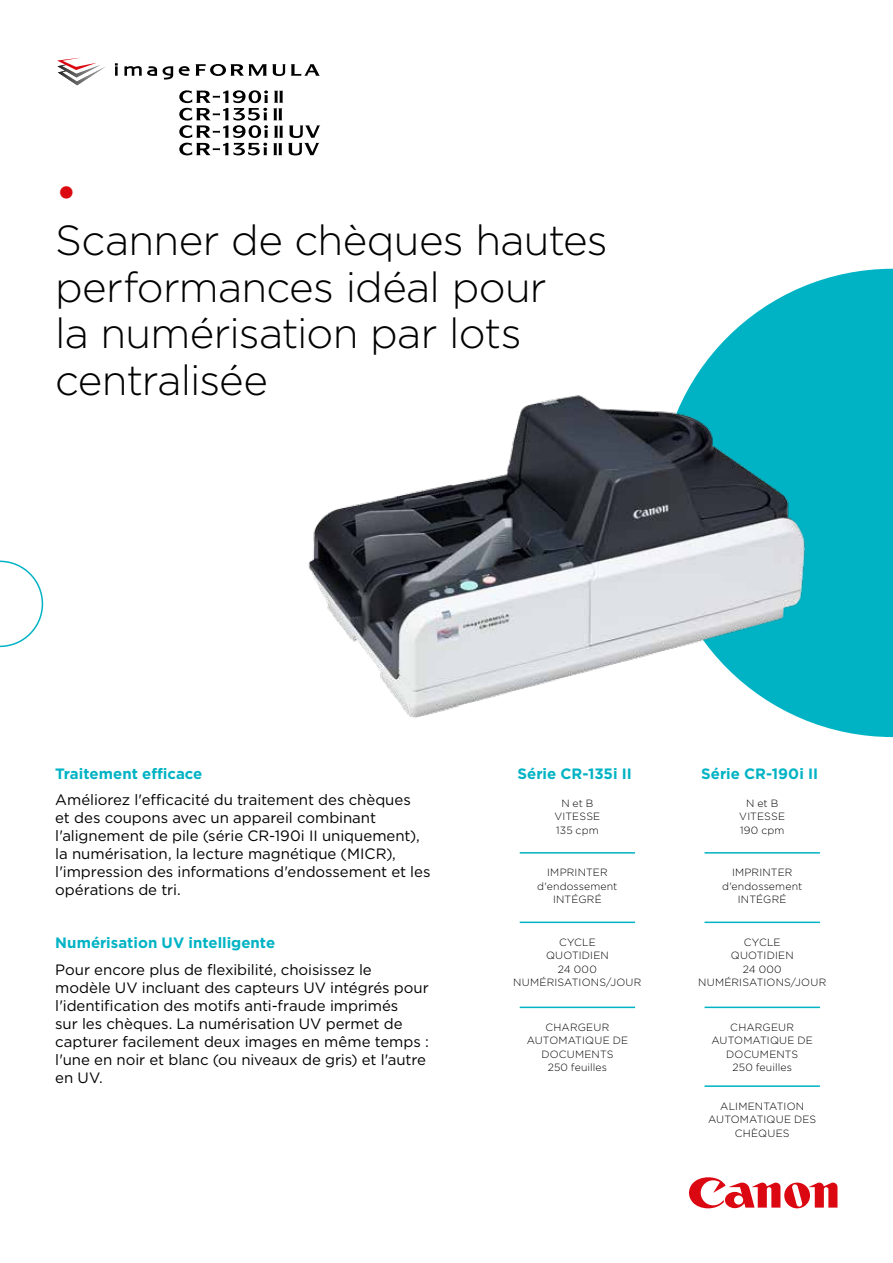
<style>
.page{position:relative;width:893px;height:1263px;background:#fff}
.page>*{position:absolute;margin:0;border:0;box-sizing:border-box;transform-origin:0 0}
.t1{font:47.25px "Gotham";color:#db0812}
.t2{font:300 42px/46.5px "Gotham";letter-spacing:-.015em;color:#000}
.t3{font:15px/18px "Gotham";letter-spacing:-.005em;color:#000}
.t4{font:700 15px "Gotham";color:#00b3c4}
.t5{font:300 10.5px/13.5px "Gotham";letter-spacing:.015em;color:#000;text-align:center}
</style>
<div class="page">
<svg style="left:689px;top:1177px;width:148px;height:31px"></svg>
<svg style="left:725px;top:269px;width:168px;height:468px;fill:#00b3c4"></svg>
<svg style="left:0;top:561px;width:43px;height:86px"></svg>
<hr style="left:520px;top:852px;width:115px;height:1px;background:#00b3c4">
<hr style="left:520px;top:921px;width:115px;height:2px;background:#00b3c4">
<hr style="left:520px;top:1006px;width:115px;height:2px;background:#00b3c4">
<hr style="left:704px;top:852px;width:116px;height:1px;background:#00b3c4">
<hr style="left:704px;top:921px;width:116px;height:2px;background:#00b3c4">
<hr style="left:704px;top:1006px;width:116px;height:2px;background:#00b3c4">
<hr style="left:704px;top:1085px;width:116px;height:2px;background:#00b3c4">
<img style="left:308px;top:339px;width:554px;height:398px">
<img style="left:57px;top:64px;width:48px;height:21px">
<svg style="left:115px;top:63px;width:3px;height:13px"></svg>
<svg style="left:124px;top:66px;width:33px;height:10px"></svg>
<svg style="left:163px;top:66px;width:10px;height:14px"></svg>
<svg style="left:179px;top:64px;width:141px;height:12px"></svg>
<svg style="left:179px;top:90px;width:142px;height:65px"></svg>
<h1 class="t1" style="left:55px;top:162px;width:24px">•</h1>
<h2 class="t2" style="left:55px;top:216px;width:554px">Scanner de chèques hautes performances idéal pour<br>la numérisation par lots centralisée</h2>
<p class="t4" style="left:55px;top:763px;width:149px">Traitement efficace</p>
<p class="t3" style="left:55px;top:791px;width:377px">Améliorez l'efficacité du traitement des chèques<br>et des coupons avec un appareil combinant l'alignement de pile (série CR-190i II uniquement), la numérisation, la lecture magnétique (MICR), l'impression des informations d'endossement et les opérations de tri.</p>
<p class="t4" style="left:55px;top:933px;width:222px">Numérisation UV intelligente</p>
<p class="t3" style="left:55px;top:960px;width:375px">Pour encore plus de flexibilité, choisissez le modèle UV incluant des capteurs UV intégrés pour l'identification des motifs anti-fraude imprimés<br>sur les chèques. La numérisation UV permet de capturer facilement deux images en même temps : l'une en noir et blanc (ou niveaux de gris) et l'autre en UV.</p>
<p class="t4" style="left:518px;top:764px;width:116px">Série CR-135i II</p>
<p class="t5" style="left:554px;top:796px;width:47px">N et B<br>VITESSE<br>135 cpm</p>
<p class="t5" style="left:537px;top:865px;width:82px">IMPRINTER d'endossement<br>INTÉGRÉ</p>
<p class="t5" style="left:513px;top:935px;width:130px">CYCLE<br>QUOTIDIEN<br>24 000<br>NUMÉRISATIONS/JOUR</p>
<p class="t5" style="left:527px;top:1020px;width:103px">CHARGEUR<br>AUTOMATIQUE DE<br>DOCUMENTS<br>250 feuilles</p>
<p class="t4" style="left:701px;top:763px;width:118px">Série CR-190i II</p>
<p class="t5" style="left:739px;top:796px;width:47px">N et B<br>VITESSE<br>190 cpm</p>
<p class="t5" style="left:722px;top:865px;width:82px">IMPRINTER d'endossement<br>INTÉGRÉ</p>
<p class="t5" style="left:698px;top:935px;width:130px">CYCLE<br>QUOTIDIEN<br>24 000<br>NUMÉRISATIONS/JOUR</p>
<p class="t5" style="left:711px;top:1020px;width:103px">CHARGEUR<br>AUTOMATIQUE DE<br>DOCUMENTS<br>250 feuilles</p>
<p class="t5" style="left:708px;top:1099px;width:110px">ALIMENTATION<br>AUTOMATIQUE DES<br>CHÈQUES</p>
</div>
